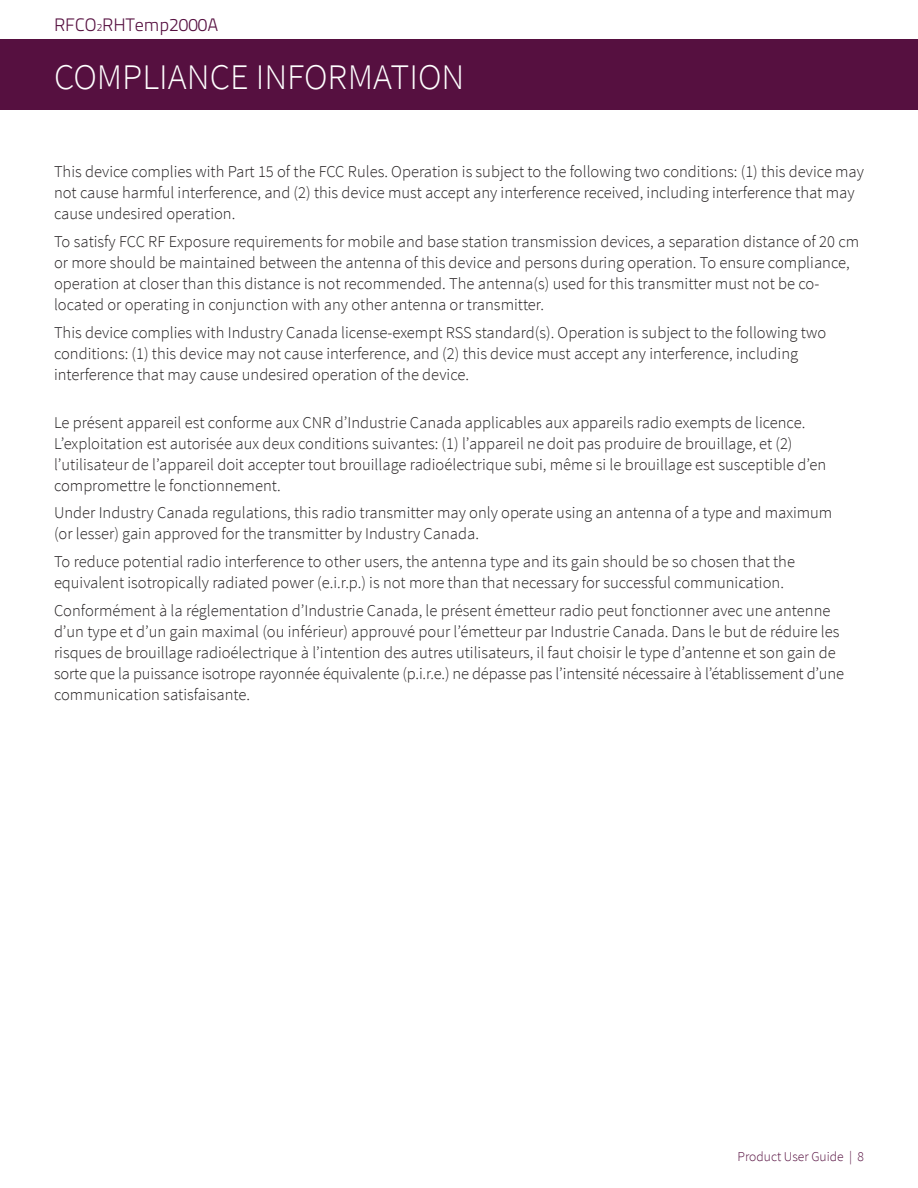
<style>
.page{position:relative;width:918px;height:1188px;background:#fff}
.page>*{position:absolute;margin:0;border:0;box-sizing:border-box;transform-origin:0 0}
.t1{font:300 36px "Source Sans Pro";color:#fff}
.t2{font:300 18px "Titillium Text 22 L";color:#561040}
.t3{font:300 16.5px/21px "Source Sans Pro";color:#231f20}
.t4{font:300 13.5px "Source Sans Pro";color:#561040}
.s1{font-size:10.5px}
</style>
<div class="page">
<div style="left:0;top:39px;width:918px;height:71px;background:#561040"></div>
<p class="t2" style="left:54px;top:11px;width:166px">RFCO<span class="s1">2</span>RHTemp2000A</p>
<p class="t1" style="left:54px;top:55px;width:412px">COMPLIANCE INFORMATION</p>
<p class="t3" style="left:54px;top:161px;width:812px">This device complies with Part 15 of the FCC Rules. Operation is subject to the following two conditions: (1) this device may not cause harmful interference, and (2) this device must accept any interference received, including interference that may cause undesired operation.</p>
<p class="t3" style="left:54px;top:231px;width:807px">To satisfy FCC RF Exposure requirements for mobile and base station transmission devices, a separation distance of 20 cm or more should be maintained between the antenna of this device and persons during operation. To ensure compliance, operation at closer than this distance is not recommended. The antenna(s) used for this transmitter must not be co&shy;located or operating in conjunction with any other antenna or transmitter.</p>
<p class="t3" style="left:54px;top:322px;width:774px">This device complies with Industry Canada license-exempt RSS standard(s). Operation is subject to the following two conditions: (1) this device may not cause interference, and (2) this device must accept any interference, including interference that may cause undesired operation of the device.</p>
<p class="t3" style="left:54px;top:412px;width:774px">Le présent appareil est conforme aux CNR d’Industrie Canada applicables aux appareils radio exempts de licence.<br>L’exploitation est autorisée aux deux conditions suivantes: (1) l’appareil ne doit pas produire de brouillage, et (2) l’utilisateur de l’appareil doit accepter tout brouillage radioélectrique subi, même si le brouillage est susceptible d’en compromettre le fonctionnement.</p>
<p class="t3" style="left:54px;top:503px;width:780px">Under Industry Canada regulations, this radio transmitter may only operate using an antenna of a type and maximum (or lesser) gain approved for the transmitter by Industry Canada.</p>
<p class="t3" style="left:54px;top:551px;width:742px">To reduce potential radio interference to other users, the antenna type and its gain should be so chosen that the equivalent isotropically radiated power (e.i.r.p.) is not more than that necessary for successful communication.</p>
<p class="t3" style="left:54px;top:600px;width:792px">Conformément à la réglementation d’Industrie Canada, le présent émetteur radio peut fonctionner avec une antenne d’un type et d’un gain maximal (ou inférieur) approuvé pour l’émetteur par Industrie Canada. Dans le but de réduire les risques de brouillage radioélectrique à l’intention des autres utilisateurs, il faut choisir le type d’antenne et son gain de sorte que la puissance isotrope rayonnée équivalente (p.i.r.e.) ne dépasse pas l’intensité nécessaire à l’établissement d’une communication satisfaisante.</p>
<p class="t4" style="left:738px;top:1148px;width:128px">Product User Guide | 8</p>
</div>
